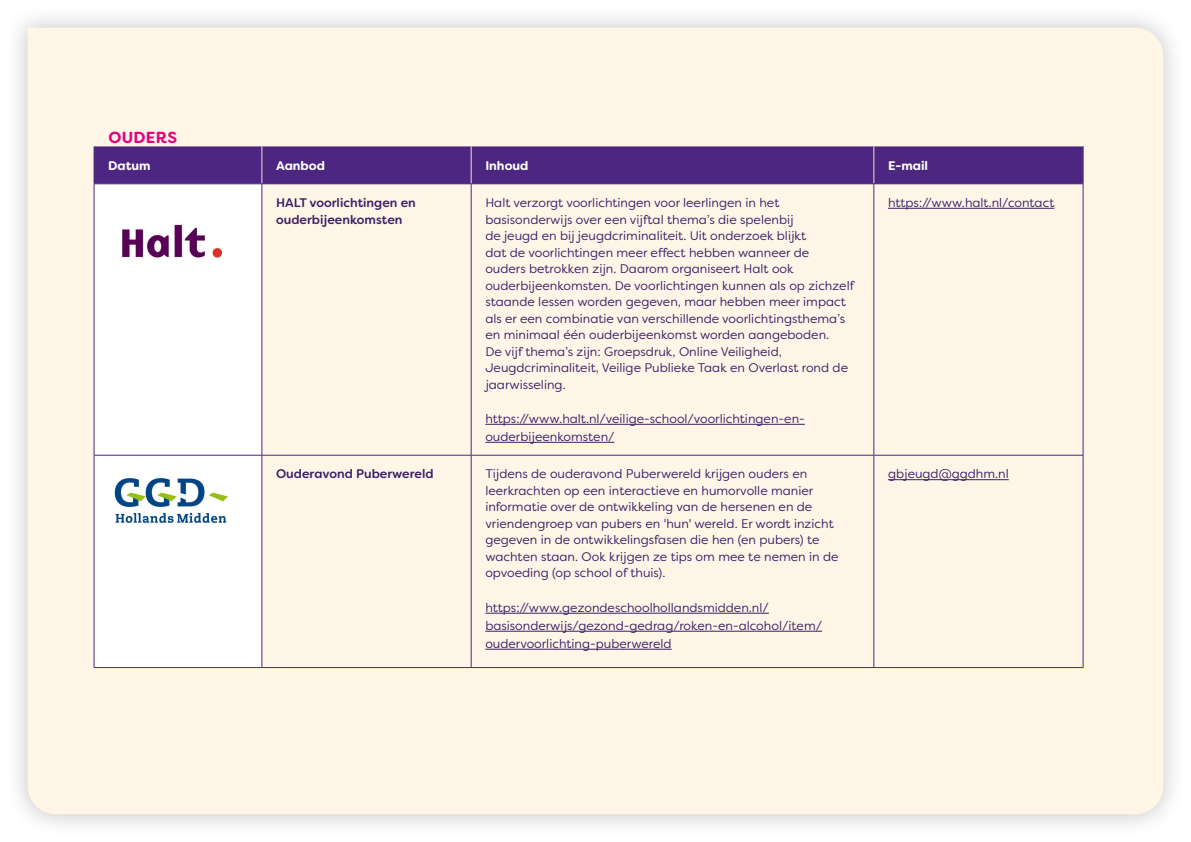
<style>
.page{position:relative;width:1191px;height:842px;background:#fff}
.page>*{position:absolute;margin:0;border:0;box-sizing:border-box;transform-origin:0 0}
.t1{font:700 16px "Filson Soft";letter-spacing:.02em;color:#e6007d}
.t2{font:12.5px/16.5px "Filson Soft";color:#3d1c66}
.t3{font:500 12.5px/16.5px "Filson Soft";color:#3d1c66}
.t4{font:700 12.5px "Filson Soft";color:#fff}
</style>
<div class="page">
<div style="left:5px;top:5px;width:1180px;height:832px;background:#736867;opacity:.4"></div>
<div style="left:28px;top:28px;width:1135px;height:786px;background:#fff6e7"></div>
<div style="left:95px;top:146px;width:987px;height:38px;background:#4d2682"></div>
<svg style="left:95px;top:185px;width:167px;height:482px"></svg>
<hr style="left:94px;top:184px;width:1px;height:271px;background:#4d2682">
<hr style="left:262px;top:184px;width:1px;height:271px;background:#4d2682">
<hr style="left:471px;top:184px;width:1px;height:271px;background:#4d2682">
<hr style="left:873px;top:184px;width:1px;height:271px;background:#4d2682">
<hr style="left:1082px;top:184px;width:1px;height:271px;background:#4d2682">
<hr style="left:94px;top:455px;width:168px;height:1px;background:#4d2682">
<hr style="left:94px;top:455px;width:1px;height:212px;background:#4d2682">
<hr style="left:262px;top:455px;width:209px;height:1px;background:#4d2682">
<hr style="left:262px;top:455px;width:1px;height:212px;background:#4d2682">
<hr style="left:471px;top:455px;width:403px;height:1px;background:#4d2682">
<hr style="left:471px;top:455px;width:1px;height:212px;background:#4d2682">
<hr style="left:874px;top:455px;width:209px;height:1px;background:#4d2682">
<hr style="left:873px;top:455px;width:1px;height:212px;background:#4d2682">
<hr style="left:1082px;top:455px;width:1px;height:212px;background:#4d2682">
<hr style="left:94px;top:667px;width:168px;height:1px;background:#4d2682">
<hr style="left:262px;top:667px;width:209px;height:1px;background:#4d2682">
<hr style="left:471px;top:667px;width:403px;height:1px;background:#4d2682">
<hr style="left:874px;top:667px;width:209px;height:1px;background:#4d2682">
<hr style="left:262px;top:146px;width:1px;height:38px;background:#f7e0c7">
<hr style="left:471px;top:146px;width:1px;height:38px;background:#f7e0c7">
<hr style="left:873px;top:146px;width:1px;height:38px;background:#f7e0c7">
<hr style="left:94px;top:146px;width:1px;height:38px;background:#4d2682">
<hr style="left:1082px;top:146px;width:1px;height:38px;background:#4d2682">
<hr style="left:94px;top:184px;width:168px;height:1px;background:#4d2682">
<hr style="left:262px;top:184px;width:209px;height:1px;background:#4d2682">
<hr style="left:471px;top:184px;width:403px;height:1px;background:#4d2682">
<hr style="left:874px;top:184px;width:209px;height:1px;background:#4d2682">
<div style="left:108px;top:198px;width:128px;height:91px;background:#fff"></div>
<img style="left:122px;top:224px;width:101px;height:34px">
<hr style="left:485px;top:424px;width:320px;height:1px;background:#3d1c66">
<hr style="left:485px;top:442px;width:129px;height:1px;background:#3d1c66">
<hr style="left:888px;top:208px;width:166px;height:1px;background:#3d1c66">
<div style="left:108px;top:473px;width:128px;height:55px;background:#fff"></div>
<img style="left:115px;top:478px;width:113px;height:45px">
<hr style="left:485px;top:613px;width:284px;height:1px;background:#3d1c66">
<hr style="left:485px;top:631px;width:337px;height:1px;background:#3d1c66">
<hr style="left:485px;top:649px;width:186px;height:1px;background:#3d1c66">
<hr style="left:888px;top:479px;width:120px;height:1px;background:#3d1c66">
<p class="t1" style="left:108px;top:127px;width:70px">OUDERS</p>
<p class="t4" style="left:108px;top:157px;width:44px">Datum</p>
<p class="t4" style="left:276px;top:157px;width:50px">Aanbod</p>
<p class="t4" style="left:485px;top:157px;width:45px">Inhoud</p>
<p class="t4" style="left:888px;top:157px;width:42px">E-mail</p>
<p class="t3" style="left:276px;top:194px;width:141px">HALT voorlichtingen en ouderbijeenkomsten</p>
<p class="t2" style="left:485px;top:194px;width:370px">Halt verzorgt voorlichtingen voor leerlingen in het basisonderwijs over een vijftal thema’s die spelenbij<br>de jeugd en bij jeugdcriminaliteit. Uit onderzoek blijkt<br>dat de voorlichtingen meer effect hebben wanneer de<br>ouders betrokken zijn. Daarom organiseert Halt ook ouderbijeenkomsten. De voorlichtingen kunnen als op zichzelf staande lessen worden gegeven, maar hebben meer impact als er een combinatie van verschillende voorlichtingsthema’s en minimaal één ouderbijeenkomst worden aangeboden.<br>De vijf thema’s zijn: Groepsdruk, Online Veiligheid, Jeugdcriminaliteit, Veilige Publieke Taak en Overlast rond de jaarwisseling.</p>
<p class="t2" style="left:485px;top:410px;width:321px;line-height:18px">https://www.halt.nl/veilige-school/voorlichtingen-en&shy;ouderbijeenkomsten/</p>
<p class="t2" style="left:888px;top:194px;width:168px">https://www.halt.nl/contact</p>
<p class="t3" style="left:276px;top:466px;width:159px">Ouderavond Puberwereld</p>
<p class="t2" style="left:485px;top:466px;width:355px">Tijdens de ouderavond Puberwereld krijgen ouders en leerkrachten op een interactieve en humorvolle manier informatie over de ontwikkeling van de hersenen en de vriendengroep van pubers en 'hun' wereld. Er wordt inzicht gegeven in de ontwikkelingsfasen die hen (en pubers) te wachten staan. Ook krijgen ze tips om mee te nemen in de opvoeding (op school of thuis).</p>
<p class="t2" style="left:485px;top:598px;width:338px;line-height:18px">https://www.gezondeschoolhollandsmidden.nl/ basisonderwijs/gezond-gedrag/roken-en-alcohol/item/ oudervoorlichting-puberwereld</p>
<p class="t2" style="left:888px;top:466px;width:122px">gbjeugd@ggdhm.nl</p>
</div>
